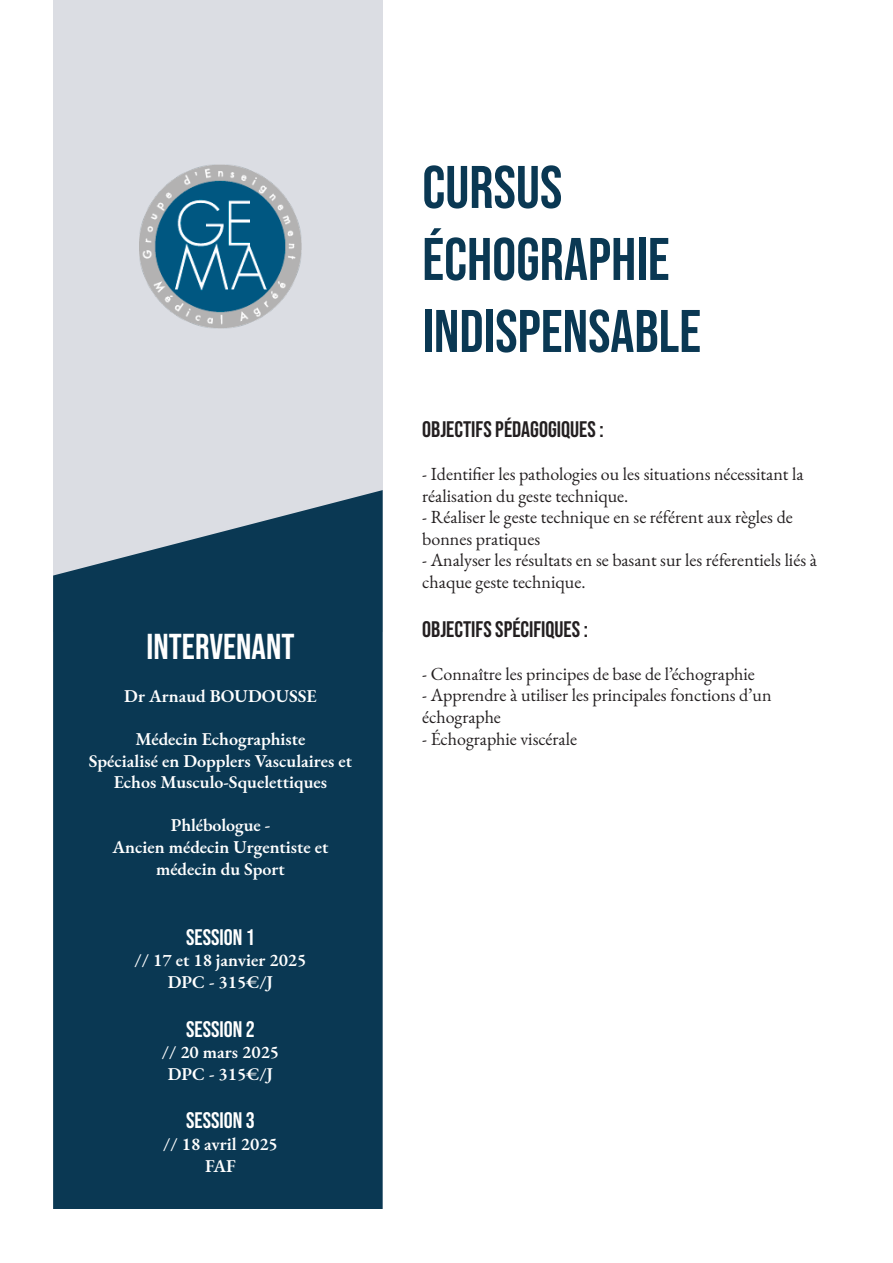
<style>
.page{position:relative;width:893px;height:1263px;background:#fff}
.page>*{position:absolute;margin:0;border:0;box-sizing:border-box;transform-origin:0 0}
.t1{font:60px/72px "Bebas Neue";color:#0a3853}
.t2{font:36px "Bebas Neue";color:#fff}
.t3{font:22.5px "Bebas Neue";color:#231f20}
.t4{font:22.5px "Bebas Neue";color:#fff}
.t5{font:18px "EB Garamond";color:#231f20}
.t6{font:600 18px/21.6px "EB Garamond";color:#fff;text-align:center}
</style>
<div class="page">
<div style="left:53px;top:0;width:330px;height:631px;background:#dbdde3"></div>
<div style="left:53px;top:490px;width:330px;height:719px;background:#0a3853"></div>
<img style="left:139px;top:165px;width:163px;height:163px">
<p class="t2" style="left:147px;top:626px;width:149px">INTERVENANT</p>
<p class="t6" style="left:124px;top:685px;width:194px">Dr Arnaud BOUDOUSSE</p>
<p class="t6" style="left:135px;top:728px;width:172px">Médecin Echographiste</p>
<p class="t6" style="left:89px;top:749px;width:265px">Spécialisé en Dopplers Vasculaires et<br>Echos Musculo-Squelettiques</p>
<p class="t6" style="left:171px;top:814px;width:101px">Phlébologue -</p>
<p class="t6" style="left:112px;top:836px;width:218px">Ancien médecin Urgentiste et médecin du Sport</p>
<p class="t4" style="left:186px;top:924px;width:70px">SESSION 1</p>
<p class="t6" style="left:135px;top:949px;width:173px">// 17 et 18 janvier 2025</p>
<p class="t6" style="left:168px;top:971px;width:107px">DPC - 315€/J</p>
<p class="t4" style="left:186px;top:1016px;width:70px">SESSION 2</p>
<p class="t6" style="left:162px;top:1041px;width:119px">// 20 mars 2025</p>
<p class="t6" style="left:168px;top:1063px;width:107px">DPC - 315€/J</p>
<p class="t4" style="left:186px;top:1108px;width:70px">SESSION 3</p>
<p class="t6" style="left:163px;top:1133px;width:116px">// 18 avril 2025</p>
<p class="t6" style="left:205px;top:1154px;width:32px">FAF</p>
<p class="t1" style="left:422px;top:151px;width:142px">CURSUS</p>
<p class="t1" style="left:422px;top:223px;width:280px">ÉCHOGRAPHIE<br>INDISPENSABLE</p>
<p class="t3" style="left:422px;top:416px;width:183px">OBJECTIFS PÉDAGOGIQUES :</p>
<p class="t5" style="left:422px;top:462px;width:383px">- Identifier les pathologies ou les situations nécessitant la</p>
<p class="t5" style="left:422px;top:484px;width:208px">réalisation du geste technique.</p>
<p class="t5" style="left:422px;top:505px;width:372px">- Réaliser le geste technique en se référent aux règles de</p>
<p class="t5" style="left:422px;top:527px;width:119px">bonnes pratiques</p>
<p class="t5" style="left:422px;top:549px;width:396px">- Analyser les résultats en se basant sur les réferentiels liés à</p>
<p class="t5" style="left:422px;top:570px;width:165px">chaque geste technique.</p>
<p class="t3" style="left:422px;top:616px;width:167px">OBJECTIFS SPÉCIFIQUES :</p>
<p class="t5" style="left:422px;top:662px;width:334px">- Connaître les principes de base de l’échographie</p>
<p class="t5" style="left:422px;top:684px;width:351px">- Apprendre à utiliser les principales fonctions d’un</p>
<p class="t5" style="left:422px;top:705px;width:80px">échographe</p>
<p class="t5" style="left:422px;top:727px;width:156px">- Échographie viscérale</p>
</div>
